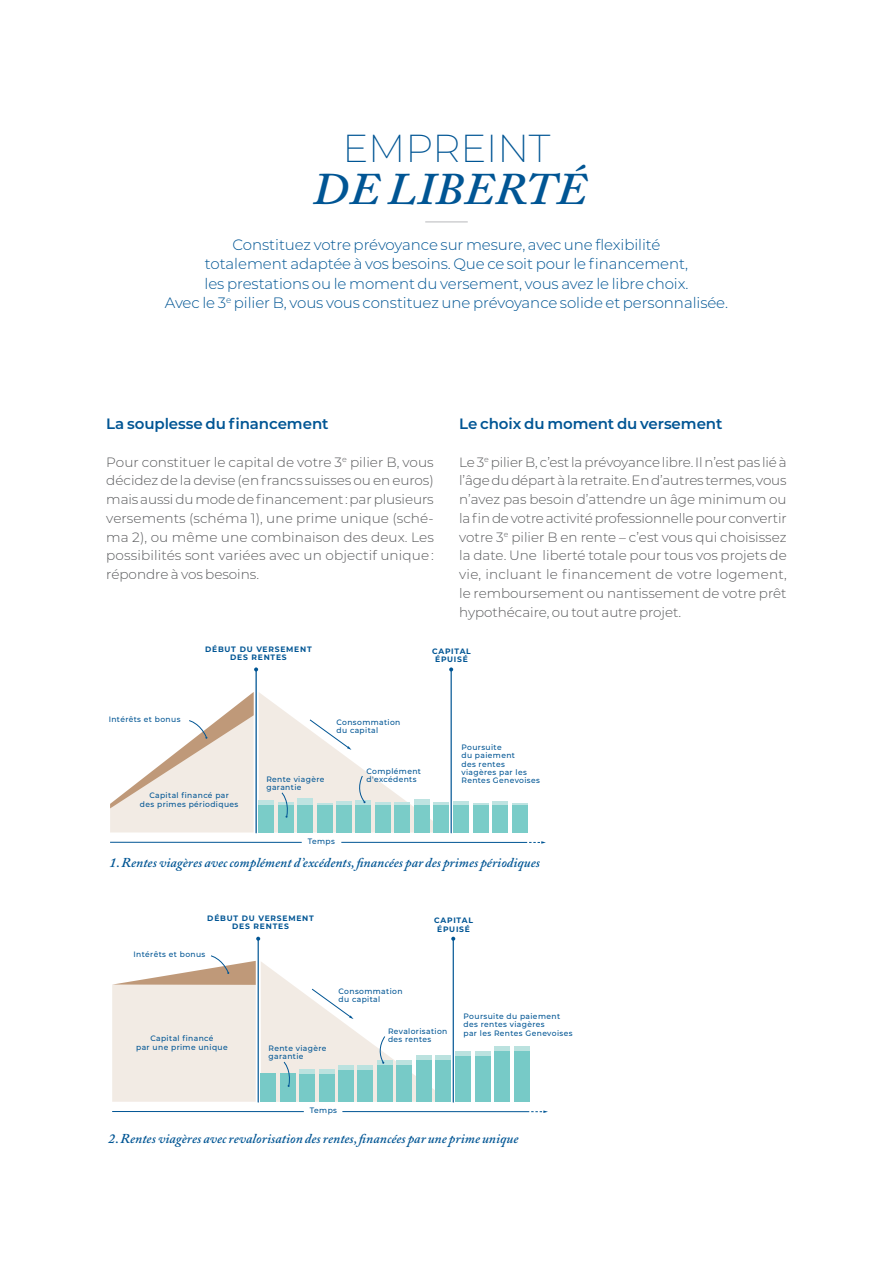
<style>
.page{position:relative;width:893px;height:1263px;background:#fff}
.page>*{position:absolute;margin:0;border:0;box-sizing:border-box;transform-origin:0 0}
.Style_de_paragraphe_1{font:italic 600 45px "Adobe Caslon Pro";letter-spacing:.02em;color:#005594}
.Style_de_paragraphe_1-2{font:200 39px "Montserrat";letter-spacing:-.005em;color:#005594}
.Style_de_paragraphe_1-3{font:300 15px/19.5px "Montserrat";letter-spacing:-.005em;color:#005594;text-align:center}
.Style_de_paragraphe_1-4{font:600 15px "Montserrat";letter-spacing:-.005em;color:#005594}
.Style_de_paragraphe_1-5{font:300 13.5px/18.8px "Montserrat";letter-spacing:-.005em;color:#57585a;text-align:justify}
.Style_de_paragraphe_1-6{font:italic 600 13.5px "Adobe Caslon Pro";letter-spacing:.005em;color:#005594}
.t1{font:500 7.8px/8.4px "Montserrat";letter-spacing:.05em;color:#005594}
.t2{font:700 7.8px/8.4px "Montserrat";letter-spacing:.1em;color:#005594;text-align:center}
</style>
<div class="page">
<div style="left:252px;top:665px;width:8px;height:8px;border:1px solid #fff;border-radius:50%"></div>
<hr style="left:255px;top:669px;width:2px;height:164px;background:#005594">
<svg style="left:449px;top:667px;width:4px;height:4px"></svg>
<div style="left:447px;top:665px;width:8px;height:8px;border:1px solid #fff;border-radius:50%"></div>
<hr style="left:451px;top:669px;width:1px;height:164px;background:#005594">
<div style="left:454px;top:805px;width:15px;height:27px;background:#7accc8"></div>
<div style="left:473px;top:805px;width:15px;height:27px;background:#7accc8"></div>
<div style="left:493px;top:805px;width:15px;height:27px;background:#7accc8"></div>
<div style="left:512px;top:805px;width:15px;height:27px;background:#7accc8"></div>
<hr style="left:454px;top:801px;width:15px;height:4px;background:#bde3e1">
<svg style="left:473px;top:803px;width:15px;height:2px"></svg>
<svg style="left:512px;top:803px;width:15px;height:2px"></svg>
<hr style="left:493px;top:801px;width:15px;height:4px;background:#bde3e1">
<svg style="left:529px;top:841px;width:17px;height:3px"></svg>
<hr style="left:341px;top:842px;width:186px;height:1px;background:#005594">
<hr style="left:110px;top:842px;width:192px;height:1px;background:#005594">
<svg style="left:110px;top:692px;width:339px;height:140px"></svg>
<svg style="left:256px;top:937px;width:4px;height:4px"></svg>
<div style="left:254px;top:934px;width:8px;height:9px;border:1px solid #fff;border-radius:50%"></div>
<hr style="left:258px;top:938px;width:1px;height:164px;background:#005594">
<svg style="left:451px;top:937px;width:4px;height:4px"></svg>
<div style="left:449px;top:934px;width:8px;height:9px;border:1px solid #fff;border-radius:50%"></div>
<hr style="left:453px;top:938px;width:1px;height:164px;background:#005594">
<svg style="left:531px;top:1110px;width:17px;height:3px"></svg>
<hr style="left:342px;top:1111px;width:187px;height:1px;background:#005594">
<hr style="left:112px;top:1111px;width:192px;height:1px;background:#005594">
<div style="left:456px;top:1055px;width:15px;height:47px;background:#77cac7"></div>
<hr style="left:456px;top:1051px;width:15px;height:4px;background:#bbe2df">
<div style="left:475px;top:1055px;width:15px;height:47px;background:#77cac7"></div>
<hr style="left:475px;top:1051px;width:15px;height:4px;background:#bbe2df">
<div style="left:495px;top:1051px;width:15px;height:51px;background:#77cac7"></div>
<div style="left:495px;top:1046px;width:15px;height:5px;background:#bbe2df"></div>
<div style="left:514px;top:1051px;width:15px;height:51px;background:#77cac7"></div>
<div style="left:514px;top:1046px;width:15px;height:5px;background:#bbe2df"></div>
<svg style="left:112px;top:955px;width:339px;height:147px"></svg>
<hr style="left:425px;top:221px;width:43px;height:2px;background:#cfd0d2">
<p class="Style_de_paragraphe_1-2" style="left:342px;top:122px;width:210px">EMPREINT</p>
<p class="Style_de_paragraphe_1" style="left:313px;top:162px;width:276px">DE LIBERTÉ</p>
<p class="Style_de_paragraphe_1-3" style="left:165px;top:234px;width:565px">Constituez votre prévoyance sur mesure, avec une flexibilité<br>totalement adaptée à vos besoins. Que ce soit pour le financement,<br>les prestations ou le moment du versement, vous avez le libre choix.<br>Avec le 3<sup>e</sup> pilier B, vous vous constituez une prévoyance solide et personnalisée.</p>
<p class="Style_de_paragraphe_1-4" style="left:106px;top:413px;width:224px">La souplesse du financement</p>
<p class="Style_de_paragraphe_1-5" style="left:106px;top:452px;width:329px">Pour constituer le capital de votre 3<sup>e</sup> pilier B, vous décidez de la devise (en francs suisses ou en euros) mais aussi du mode de financement : par plusieurs versements (schéma 1), une prime unique (sché&shy;ma 2), ou même une combinaison des deux. Les possibilités sont variées avec un objectif unique : répondre à vos besoins.</p>
<p class="Style_de_paragraphe_1-4" style="left:459px;top:413px;width:265px">Le choix du moment du versement</p>
<p class="Style_de_paragraphe_1-5" style="left:459px;top:452px;width:329px">Le 3<sup>e</sup> pilier B, c’est la prévoyance libre. Il n’est pas lié à l’âge du départ à la retraite. En d’autres termes, vous n’avez pas besoin d’attendre un âge minimum ou la fin de votre activité professionnelle pour convertir votre 3<sup>e</sup> pilier B en rente – c’est vous qui choisissez la date. Une liberté totale pour tous vos projets de vie, incluant le fi nancement de votre logement, le remboursement ou nantissement de votre prêt hypothécaire, ou tout autre projet.</p>
<p class="t2" style="left:205px;top:644px;width:108px">DÉBUT DU VERSEMENT<br>DES RENTES</p>
<p class="t2" style="left:432px;top:647px;width:40px">CAPITAL<br>ÉPUISÉ</p>
<p class="t1" style="left:109px;top:715px;width:73px">Intérêts et bonus</p>
<p class="t1" style="left:140px;top:791px;width:100px;text-align:center">Capital financé par<br>des primes périodiques</p>
<p class="t1" style="left:336px;top:717px;width:65px">Consommation du capital</p>
<p class="t1" style="left:367px;top:766px;width:56px">Complément</p>
<p class="t1" style="left:266px;top:774px;width:60px">Rente viagère</p>
<p class="t1" style="left:367px;top:775px;width:52px">d'excédents</p>
<p class="t1" style="left:266px;top:783px;width:37px">garantie</p>
<p class="t1" style="left:308px;top:837px;width:29px">Temps</p>
<p class="t1" style="left:461px;top:742px;width:80px">Poursuite<br>du paiement<br>des rentes viagères par les<br>Rentes Genevoises</p>
<p class="Style_de_paragraphe_1-6" style="left:110px;top:854px;width:432px">1. Rentes viagères avec complément d’excédents, financées par des primes périodiques</p>
<p class="t2" style="left:207px;top:913px;width:108px">DÉBUT DU VERSEMENT<br>DES RENTES</p>
<p class="t1" style="left:134px;top:949px;width:73px">Intérêts et bonus</p>
<p class="t1" style="left:136px;top:1034px;width:93px;text-align:center">Capital financé<br>par une prime unique</p>
<p class="t1" style="left:142px;top:1036px;width:100px;text-align:center">Capital financé par<br>des primes périodiques</p>
<p class="t1" style="left:268px;top:1043px;width:60px">Rente viagère garantie</p>
<p class="t1" style="left:339px;top:986px;width:65px">Consommation du capital</p>
<p class="t2" style="left:434px;top:916px;width:40px">CAPITAL<br>ÉPUISÉ</p>
<p class="t1" style="left:388px;top:1026px;width:61px">Revalorisation des rentes</p>
<p class="t1" style="left:464px;top:1011px;width:110px">Poursuite du paiement des rentes viagères<br>par les Rentes Genevoises</p>
<p class="t1" style="left:310px;top:1106px;width:29px">Temps</p>
<p class="Style_de_paragraphe_1-6" style="left:109px;top:1131px;width:411px">2. Rentes viagères avec revalorisation des rentes, financées par une prime unique</p>
</div>
